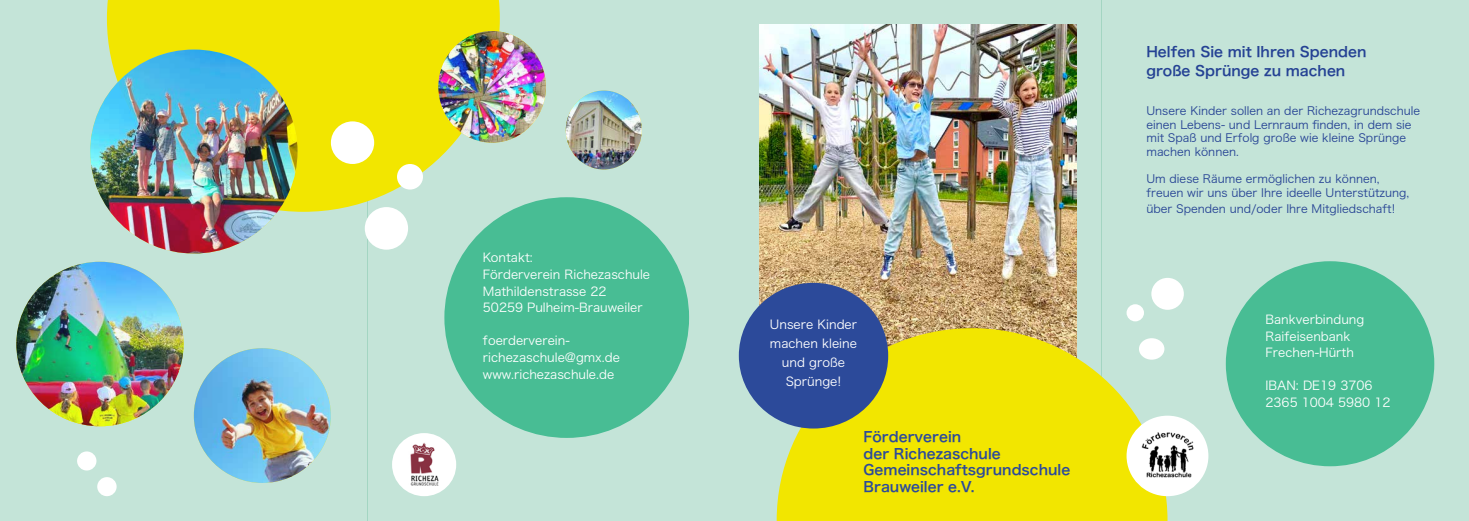
<style>
.page{position:relative;width:1469px;height:521px;background:#fff}
.page>*{position:absolute;margin:0;border:0;box-sizing:border-box;transform-origin:0 0}
.t1{font:14px/16.6px "Hira Kaku Pro N W6";color:#2c4a9a}
.t2{font:14px/18.9px "Hira Kaku Pro N W6";color:#254294}
.t3{font:12.34px/18.9px "Hira Kaku Pro N W3";color:#fff;text-align:center}
.t4{font:12.25px/16.6px "Hira Kaku Pro N W3";color:#fff}
.t5{font:11.38px/13.7px "Hira Kaku Pro N W3";color:#254294}
</style>
<div class="page">
<div style="left:0;top:0;width:367px;height:521px;background:#c4e4d8"></div>
<div style="left:367px;top:0;width:734px;height:521px;background:#c4e4d8"></div>
<div style="left:1100px;top:0;width:368px;height:521px;background:#c4e4d8"></div>
<img style="left:759px;top:25px;width:317px;height:303px">
<div style="left:444px;top:197px;width:245px;height:241px;background:#48bd94;border-radius:50%"></div>
<div style="left:365px;top:207px;width:43px;height:43px;background:#fff;border-radius:50%"></div>
<svg style="left:107px;top:0;width:393px;height:212px;background:#ebe51f"></svg>
<img style="left:16px;top:262px;width:168px;height:164px">
<img style="left:90px;top:50px;width:207px;height:203px">
<img style="left:194px;top:348px;width:137px;height:135px">
<div style="left:77px;top:451px;width:19px;height:19px;background:#fff;border-radius:50%"></div>
<div style="left:97px;top:477px;width:20px;height:19px;background:#fff;border-radius:50%"></div>
<div style="left:397px;top:164px;width:26px;height:26px;background:#fff;border-radius:50%"></div>
<div style="left:331px;top:121px;width:43px;height:43px;background:#fff;border-radius:50%"></div>
<div style="left:1225px;top:261px;width:209px;height:205px;background:#48bd94;border-radius:50%"></div>
<div style="left:392px;top:433px;width:64px;height:63px;background:#fff;border-radius:50%"></div>
<svg style="left:776px;top:328px;width:391px;height:193px;background:#ebe41b"></svg>
<div style="left:739px;top:283px;width:149px;height:145px;background:#2c4a9a;border-radius:50%"></div>
<img style="left:438px;top:31px;width:108px;height:112px">
<div style="left:1126px;top:416px;width:82px;height:80px;background:#fff;border-radius:50%"></div>
<img style="left:566px;top:91px;width:76px;height:78px">
<div style="left:1151px;top:278px;width:32px;height:32px;background:#fff;border-radius:50%"></div>
<img style="left:1141px;top:432px;width:53px;height:46px">
<img style="left:410px;top:443px;width:29px;height:43px">
<div style="left:1126px;top:304px;width:18px;height:17px;background:#fff;border-radius:50%"></div>
<p class="t4" style="left:483px;top:248px;width:169px">Kontakt:<br>Förderverein Richezaschule<br>Mathildenstrasse 22<br>50259 Pulheim-Brauweiler</p>
<p class="t4" style="left:483px;top:332px;width:138px">foerderverein&shy;richezaschule@gmx.de www.richezaschule.de</p>
<p class="t3" style="left:770px;top:314px;width:89px">Unsere Kinder machen kleine und große<br>Sprünge!</p>
<p class="t1" style="left:863px;top:428px;width:208px">Förderverein<br>der Richezaschule<br>Gemeinschaftsgrundschule<br>Brauweiler e.V.</p>
<p class="t2" style="left:1146px;top:42px;width:221px">Helfen Sie mit Ihren Spenden große Sprünge zu machen</p>
<p class="t5" style="left:1146px;top:103px;width:275px">Unsere Kinder sollen an der Richezagrundschule einen Lebens- und Lernraum finden, in dem sie mit Spaß und Erfolg große wie kleine Sprünge machen können.</p>
<p class="t5" style="left:1146px;top:171px;width:264px">Um diese Räume ermöglichen zu können, freuen wir uns über Ihre ideelle Unterstützung,</p>
<p class="t5" style="left:1146px;top:201px;width:250px">über Spenden und/oder Ihre Mitgliedschaft!</p>
<p class="t4" style="left:1265px;top:310px;width:100px">Bankverbindung<br>Raifeisenbank<br>Frechen-Hürth</p>
<p class="t4" style="left:1265px;top:377px;width:126px">IBAN: DE19 3706<br>2365 1004 5980 12</p>
</div>
